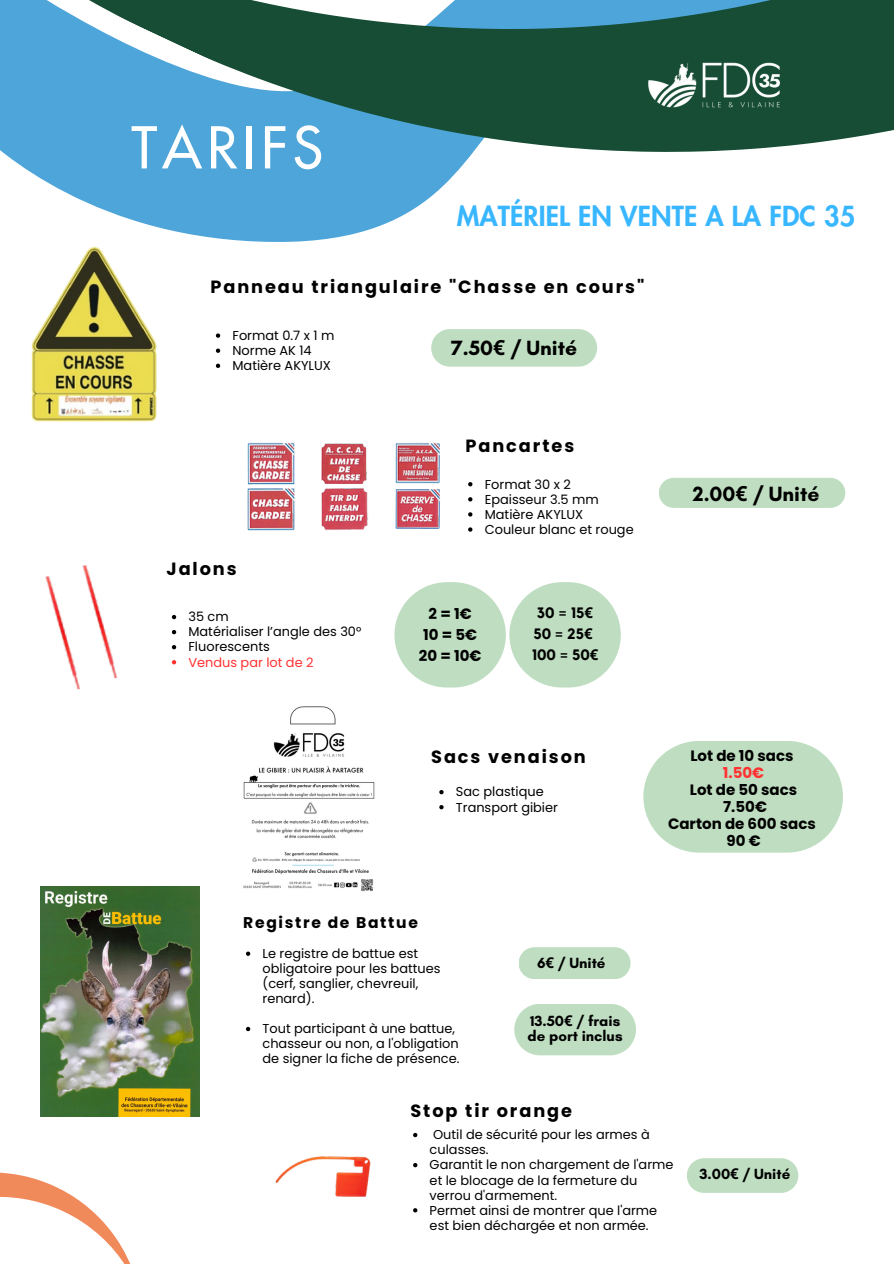
<style>
.page{position:relative;width:894px;height:1264px;background:#fff}
.page>*{position:absolute;margin:0;border:0;box-sizing:border-box;transform-origin:0 0}
.t1{font:500 55.95px "Futura LT Pro";letter-spacing:.095em;color:#fff}
.t2{font:800 27px "Futura LT Pro";letter-spacing:.005em;color:#38b6ff}
.t3{font:700 21px "Glacial Indifference";color:#000}
.t4{font:700 17.7px "Poppins";letter-spacing:.11em;color:#000}
.t5{font:700 15.45px "Poppins";letter-spacing:.11em;color:#000}
.t6{font:700 15px/16.8px "Poppins";color:#000;text-align:center}
.t7{font:700 15px/14.7px "Glacial Indifference";color:#000}
.t8{font:700 15px/20.9px "Kollektif";color:#000;text-align:center}
.t9{font:12.9px/15px "Poppins";color:#000}
.t10{font:12.9px "Poppins";color:#ff3131}
.s1{font-family:"Noto Sans"}
.s2{color:#ff3131}
</style>
<div class="page">
<svg style="left:0;top:0;width:893px;height:530px"></svg>
<img style="left:240px;top:438px;width:202px;height:92px">
<img style="left:26px;top:245px;width:136px;height:180px">
<img style="left:647px;top:62px;width:133px;height:46px">
<div style="left:431px;top:329px;width:166px;height:37px;background:#bfdec1"></div>
<svg style="left:468px;top:482px;width:4px;height:4px"></svg>
<svg style="left:468px;top:497px;width:4px;height:4px"></svg>
<svg style="left:468px;top:512px;width:4px;height:4px"></svg>
<svg style="left:468px;top:527px;width:4px;height:4px"></svg>
<div style="left:658px;top:478px;width:187px;height:30px;background:#bfdec1"></div>
<img style="left:45px;top:576px;width:35px;height:114px">
<img style="left:69px;top:565px;width:49px;height:117px">
<div style="left:509px;top:582px;width:111px;height:105px;background:#bfdec1;border-radius:53px"></div>
<div style="left:394px;top:582px;width:111px;height:105px;background:#bfdec1;border-radius:53px"></div>
<svg style="left:0;top:1172px;width:130px;height:91px"></svg>
<svg style="left:643px;top:741px;width:199px;height:111px;background:#c6e1c8"></svg>
<img style="left:275px;top:1156px;width:96px;height:41px">
<svg style="left:687px;top:1158px;width:111px;height:34px;background:#c3e0c4"></svg>
<img style="left:243px;top:706px;width:132px;height:185px">
<img style="left:41px;top:886px;width:158px;height:230px">
<svg style="left:216px;top:333px;width:4px;height:5px"></svg>
<svg style="left:216px;top:348px;width:4px;height:5px"></svg>
<svg style="left:216px;top:363px;width:4px;height:5px"></svg>
<svg style="left:172px;top:615px;width:4px;height:4px"></svg>
<svg style="left:172px;top:630px;width:4px;height:4px"></svg>
<svg style="left:172px;top:645px;width:4px;height:4px"></svg>
<svg style="left:172px;top:660px;width:4px;height:4px"></svg>
<svg style="left:439px;top:790px;width:4px;height:4px"></svg>
<svg style="left:439px;top:805px;width:4px;height:4px"></svg>
<svg style="left:246px;top:951px;width:4px;height:4px"></svg>
<svg style="left:246px;top:1026px;width:4px;height:5px"></svg>
<svg style="left:519px;top:947px;width:111px;height:32px;background:#c2dfc4"></svg>
<svg style="left:514px;top:1004px;width:121px;height:51px;background:#c4e0c6"></svg>
<svg style="left:413px;top:1132px;width:4px;height:5px"></svg>
<svg style="left:413px;top:1163px;width:4px;height:4px"></svg>
<svg style="left:413px;top:1208px;width:4px;height:4px"></svg>
<p class="t1" style="left:131px;top:122px;width:193px">TARIFS</p>
<p class="t2" style="left:456px;top:204px;width:400px">MATÉRIEL EN VENTE A LA FDC 35</p>
<p class="t4" style="left:210px;top:275px;width:435px">Panneau triangulaire "Chasse en cours"</p>
<p class="t9" style="left:232px;top:328px;width:103px">Format 0.7 x 1 m</p>
<p class="t9" style="left:232px;top:343px;width:81px">Norme AK 14</p>
<p class="t9" style="left:232px;top:358px;width:100px">Matière AKYLUX</p>
<h4 class="t3" style="left:451px;top:335px;width:127px">7.50<span class="s1">€</span> / Unité</h4>
<p class="t4" style="left:465px;top:433px;width:110px">Pancartes</p>
<p class="t4" style="left:166px;top:556px;width:72px">Jalons</p>
<p class="t9" style="left:188px;top:609px;width:42px">35 cm</p>
<p class="t9" style="left:188px;top:624px;width:174px">Matérialiser l’angle des 30°</p>
<h5 class="t9" style="left:188px;top:639px;width:83px">Fluorescents</h5>
<h5 class="t10" style="left:188px;top:653px;width:126px">Vendus par lot de 2</h5>
<p class="t9" style="left:484px;top:476px;width:88px">Format 30 x 2</p>
<p class="t9" style="left:484px;top:491px;width:115px">Epaisseur 3.5 mm</p>
<h1 class="t9" style="left:484px;top:506px;width:100px">Matière AKYLUX</h1>
<h2 class="t9" style="left:484px;top:522px;width:150px">Couleur blanc et rouge</h2>
<p class="t6" style="left:419px;top:603px;width:64px;line-height:20.9px">2=1€<br>10=5€<br>20 = 10€</p>
<p class="t8" style="left:531px;top:603px;width:68px">30 = 15<span class="s1">€<br></span>50 = 25<span class="s1">€<br></span>100 = 50<span class="s1">€</span></p>
<p class="t4" style="left:431px;top:744px;width:156px">Sacs venaison</p>
<h4 class="t9" style="left:455px;top:784px;width:89px">Sac plastique</h4>
<p class="t9" style="left:455px;top:799px;width:104px">Transport gibier</p>
<p class="t5" style="left:243px;top:911px;width:176px">Registre de Battue</p>
<h5 class="t9" style="left:262px;top:946px;width:179px">Le registre de battue est obligatoire pour les battues (cerf, sanglier, chevreuil, renard).</h5>
<h5 class="t9" style="left:262px;top:1021px;width:198px">Tout participant à une battue, chasseur ou non, a l'obligation de signer la fiche de présence.</h5>
<p class="t7" style="left:537px;top:955px;width:70px">6<span class="s1">€</span> / Unité</p>
<p class="t7" style="left:527px;top:1013px;width:96px">13.50<span class="s1">€</span> / frais de port inclus</p>
<h4 class="t3" style="left:692px;top:481px;width:128px">2.00<span class="s1">€</span> / Unité</h4>
<p class="t6" style="left:667px;top:747px;width:149px">Lot de 10 sacs<br><span class="s2">1.50€<br></span>Lot de 50 sacs<br>7.50€<br>Carton de 600 sacs<br>90€</p>
<h5 class="t4" style="left:410px;top:1098px;width:163px">Stop tir orange</h5>
<h5 class="t9" style="left:429px;top:1127px;width:222px">Outil de sécurité pour les armes à culasses.</h5>
<h4 class="t9" style="left:429px;top:1157px;width:245px">Garantit le non chargement de l'arme et le blocage de la fermeture du verrou d'armement.</h4>
<p class="t9" style="left:429px;top:1202px;width:229px">Permet ainsi de montrer que l'arme est bien déchargée et non armée.</p>
<p class="t7" style="left:699px;top:1166px;width:92px">3.00<span class="s1">€</span> / Unité</p>
</div>
